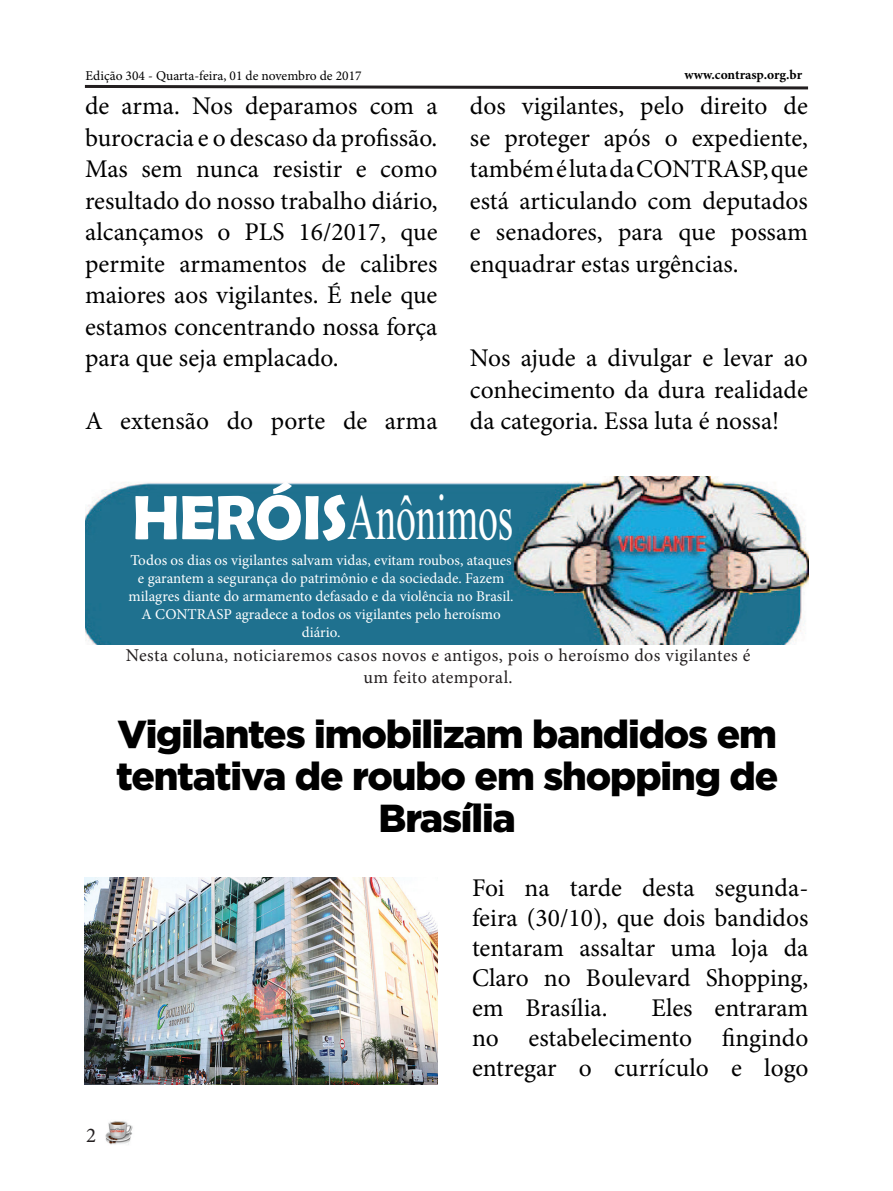
<style>
.page{position:relative;width:893px;height:1191px;background:#fff}
.page>*{position:absolute;margin:0;border:0;box-sizing:border-box;transform-origin:0 0}
.t1{font:79.65px "Aparajita";color:#fff;scale:.62 1}
.t2{font:900 39px/42px "Gotham";letter-spacing:-.03em;color:#000;text-align:center}
.t3{font:25.5px/31.5px "Minion Pro";color:#000;text-align:justify}
.t4{font:21px "Minion Pro";color:#231f20}
.t5{font:18px/21.6px "Minion Pro";letter-spacing:.025em;color:#231f20;text-align:center}
.t6{font:15px/18px "Minion Pro";color:#fff;text-align:center}
.t7{font:13.5px "Minion Pro";color:#000}
.t8{font:700 13.5px "Minion Pro";color:#000}
.s1{font-family:"Berlin Sans FB Demi";font-weight:700;font-size:63px}
</style>
<div class="page">
<img style="left:105px;top:1121px;width:28px;height:24px">
<svg style="left:84px;top:84px;width:725px;height:6px"></svg>
<img style="left:86px;top:476px;width:722px;height:168px">
<img style="left:85px;top:877px;width:353px;height:207px">
<p class="t7" style="left:86px;top:66px;width:278px">Edição 304 - Quarta-feira, 01 de novembro de 2017</p>
<p class="t8" style="left:685px;top:65px;width:119px">www.contrasp.org.br</p>
<p class="t3" style="left:85px;top:90px;width:354px">de arma. Nos deparamos com a burocracia e o descaso da profissão.<br>Mas sem nunca resistir e como resultado do nosso trabalho diário, alcançamos o PLS 16/2017, que permite armamentos de calibres maiores aos vigilantes. É nele que estamos concentrando nossa força para que seja emplacado.</p>
<p class="t3" style="left:85px;top:405px;width:354px">A extensão do porte de arma</p>
<p class="t3" style="left:470px;top:90px;width:340px">dos vigilantes, pelo direito de se proteger após o expediente, também é luta da CONTRASP, que está articulando com deputados e senadores, para que possam enquadrar estas urgências.</p>
<p class="t3" style="left:470px;top:342px;width:340px">Nos ajude a divulgar e levar ao conhecimento da dura realidade da categoria. Essa luta é nossa!</p>
<p class="t1" style="left:133px;top:479px;width:616px"><span class="s1">HERÓIS</span>Anônimos</p>
<p class="t6" style="left:129px;top:551px;width:387px">Todos os dias os vigilantes salvam vidas, evitam roubos, ataques e garantem a segurança do patrimônio e da sociedade. Fazem milagres diante do armamento defasado e da violência no Brasil.<br>A CONTRASP agradece a todos os vigilantes pelo heroísmo diário.</p>
<p class="t5" style="left:126px;top:644px;width:626px">Nesta coluna, noticiaremos casos novos e antigos, pois o heroísmo dos vigilantes é um feito atemporal.</p>
<p class="t2" style="left:116px;top:713px;width:663px">Vigilantes imobilizam bandidos em tentativa de roubo em shopping de<br>Brasília</p>
<p class="t4" style="left:86px;top:1121px;width:12px">2</p>
<p class="t3" style="left:472px;top:873px;width:338px;line-height:30px">Foi na tarde desta segunda&shy;feira (30/10), que dois bandidos tentaram assaltar uma loja da Claro no Boulevard Shopping, em Brasília.</p>
<p class="t3" style="left:472px;top:993px;width:338px;line-height:30px;text-indent:179px">Eles entraram no estabelecimento fingindo entregar o currículo e logo</p>
</div>
